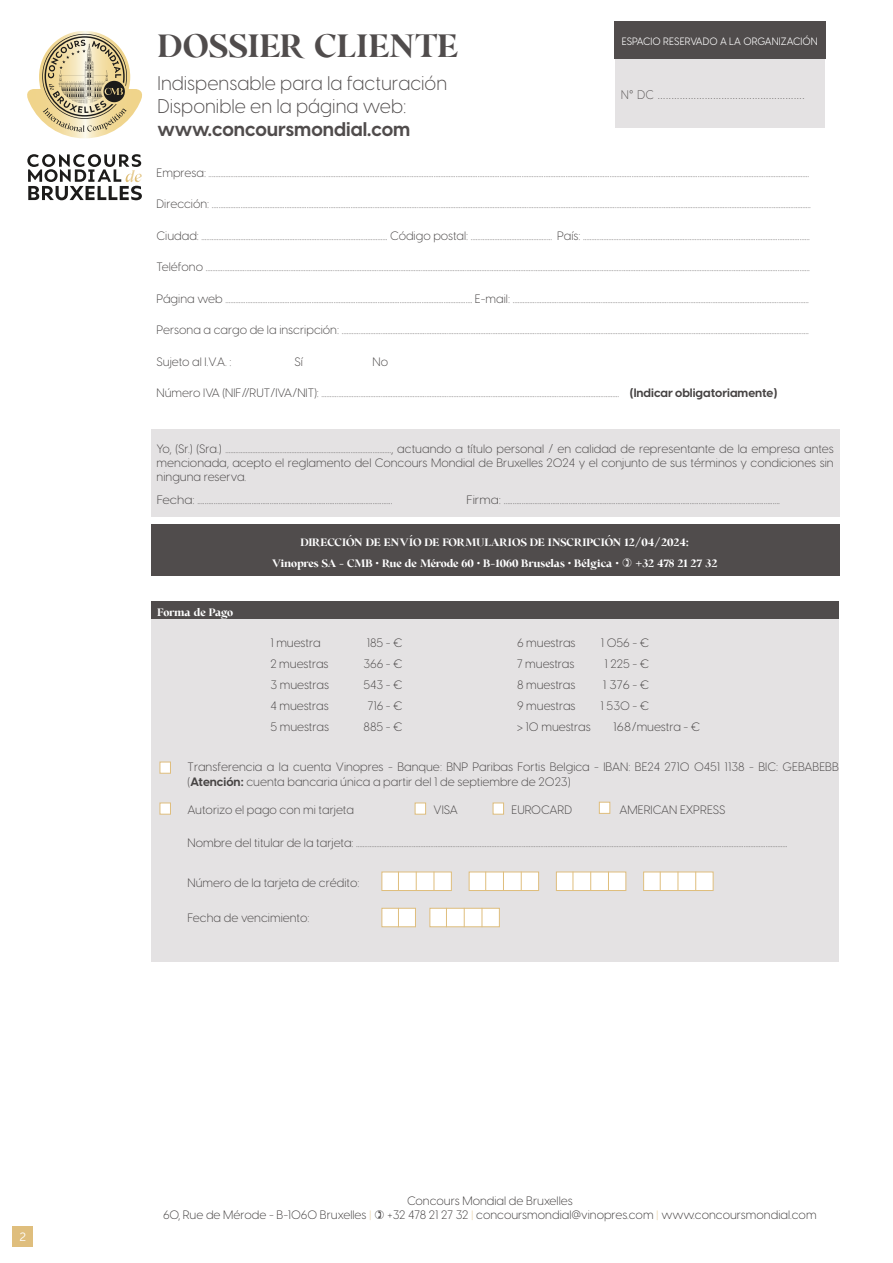
<style>
.page{position:relative;width:893px;height:1263px;background:#fff}
.page>*{position:absolute;margin:0;border:0;box-sizing:border-box;transform-origin:0 0}
.t1{font:700 36px "Cita Pro";letter-spacing:-.005em;color:#504c4c}
.t2{font:300 19.5px/23.4px "Visby CF";color:#504c4c}
.t3{font:700 19.5px "Visby CF";color:#504c4c}
.t4{font:12.45px "Museo Sans 100";color:#504c4c;scale:.94 1}
.t5{font:300 12px/14.4px "Visby CF";color:#464343}
.t6{font:300 12px "Visby CF";color:#464343;scale:1.07 1}
.t7{font:700 12px/21px "Cita Pro";letter-spacing:-.015em;color:#fff}
.t8{font:300 12px "Visby CF";color:#3d3a3a}
.t9{font:12px "Museo Sans 300";color:#fff}
.t10{font:10.5px "Visby CF";letter-spacing:.01em;color:#fff;scale:.96 1}
.s1{font-weight:700}
.s2{color:#e5ca98}
</style>
<div class="page">
<svg style="left:27px;top:154px;width:115px;height:46px"></svg>
<svg style="left:27px;top:31px;width:115px;height:107px"></svg>
<div style="left:614px;top:21px;width:212px;height:38px;background:#504c4c"></div>
<div style="left:615px;top:59px;width:210px;height:69px;background:#e4e2e3"></div>
<div style="left:151px;top:601px;width:688px;height:361px;background:#e4e2e3"></div>
<div style="left:151px;top:601px;width:688px;height:18px;background:#504c4c"></div>
<div style="left:159px;top:761px;width:12px;height:13px;background:#fff;border:1px solid #dfbe7d"></div>
<div style="left:159px;top:802px;width:12px;height:13px;background:#fff;border:1px solid #dfbe7d"></div>
<div style="left:415px;top:802px;width:11px;height:13px;background:#fff;border:1px solid #dfbe7d"></div>
<div style="left:493px;top:802px;width:11px;height:13px;background:#fff;border:1px solid #dfbe7d"></div>
<div style="left:599px;top:802px;width:11px;height:12px;background:#fff;border:1px solid #dfbe7d"></div>
<div style="left:381px;top:872px;width:71px;height:19px;background:#fff;border:1px solid #dfbe7d"></div>
<svg style="left:398px;top:872px;width:1px;height:19px"></svg>
<svg style="left:416px;top:872px;width:1px;height:19px"></svg>
<svg style="left:434px;top:872px;width:1px;height:19px"></svg>
<div style="left:469px;top:872px;width:70px;height:19px;background:#fff;border:1px solid #dfbe7d"></div>
<svg style="left:485px;top:872px;width:1px;height:19px"></svg>
<svg style="left:503px;top:872px;width:1px;height:19px"></svg>
<svg style="left:521px;top:872px;width:1px;height:19px"></svg>
<div style="left:556px;top:872px;width:70px;height:19px;background:#fff;border:1px solid #dfbe7d"></div>
<svg style="left:573px;top:872px;width:1px;height:19px"></svg>
<svg style="left:590px;top:872px;width:1px;height:19px"></svg>
<svg style="left:608px;top:872px;width:1px;height:19px"></svg>
<div style="left:643px;top:872px;width:70px;height:19px;background:#fff;border:1px solid #dfbe7d"></div>
<svg style="left:660px;top:872px;width:1px;height:19px"></svg>
<svg style="left:678px;top:872px;width:1px;height:19px"></svg>
<svg style="left:695px;top:872px;width:1px;height:19px"></svg>
<div style="left:429px;top:908px;width:71px;height:19px;background:#fff;border:1px solid #dfbe7d"></div>
<svg style="left:446px;top:908px;width:1px;height:19px"></svg>
<svg style="left:464px;top:908px;width:1px;height:19px"></svg>
<svg style="left:482px;top:908px;width:1px;height:19px"></svg>
<div style="left:381px;top:908px;width:35px;height:19px;background:#fff;border:1px solid #dfbe7d"></div>
<svg style="left:398px;top:908px;width:1px;height:19px"></svg>
<div style="left:151px;top:524px;width:688px;height:52px;background:#504c4c"></div>
<div style="left:151px;top:430px;width:688px;height:87px;background:#e4e2e3"></div>
<div style="left:13px;top:1226px;width:20px;height:20px;background:#dfbe7d"></div>
<p class="t9" style="left:20px;top:1230px;width:8px">2</p>
<h1 class="t1" style="left:158px;top:22px;width:302px">DOSSIER CLIENTE</h1>
<h2 class="t2" style="left:158px;top:70px;width:291px">Indispensable para la facturación<br>Disponible en la página web:</h2>
<h2 class="t3" style="left:158px;top:114px;width:254px">www.concoursmondial.com</h2>
<p class="t5" style="left:157px;top:164px;width:654px">Empresa: ...................................................................................................................................................................................................................................................................................................................................................................</p>
<p class="t5" style="left:157px;top:196px;width:656px">Dirección: ..................................................................................................................................................................................................................................................................................................................................................................</p>
<p class="t5" style="left:157px;top:227px;width:655px">Ciudad: .............................................................................................................. Código postal: ................................................ País: ......................................................................................................................................</p>
<p class="t5" style="left:157px;top:259px;width:655px">Teléfono .....................................................................................................................................................................................................................................................................................................................................................................</p>
<p class="t5" style="left:157px;top:290px;width:654px">Página web .................................................................................................................................................. E-mail: ...............................................................................................................................................................................</p>
<p class="t5" style="left:157px;top:322px;width:654px">Persona a cargo de la inscripción: ....................................................................................................................................................................................................................................................................................</p>
<p class="t5" style="left:157px;top:353px;width:76px">Sujeto al I.V.A. :</p>
<p class="t5" style="left:295px;top:353px;width:10px">Sí</p>
<p class="t5" style="left:373px;top:353px;width:17px">No</p>
<p class="t5" style="left:157px;top:385px;width:622px">Número IVA (NIF//RUT/IVA/NIT): ................................................................................................................................................................................ <span class="s1">(Indicar obligatoriamente)</span></p>
<p class="t10" style="left:622px;top:33px;width:206px">ESPACIO RESERVADO A LA ORGANIZACIÓN</p>
<p class="t4" style="left:620px;top:88px;width:198px">N° DC .....................................................</p>
<p class="t5" style="left:157px;top:440px;width:679px;text-align:justify">Yo, (Sr.) (Sra.) .................................................................................................., actuando a título personal / en calidad de representante de la empresa antes mencionada, acepto el reglamento del Concours Mondial de Bruxelles 2024 y el conjunto de sus términos y condiciones sin ninguna reserva.</p>
<p class="t6" style="left:157px;top:490px;width:222px">Fecha: ............................................................................................................</p>
<p class="t6" style="left:466px;top:490px;width:294px">Firma: .........................................................................................................................................................</p>
<p class="t7" style="left:157px;top:602px;width:77px">Forma de Pago</p>
<p class="t7" style="left:272px;top:532px;width:418px;text-indent:29px">DIRECCIÓN DE ENVÍO DE FORMULARIOS DE INSCRIPCIÓN 12/04/2024:<br>Vinopres SA - CMB • Rue de Mérode 60 • B-1060 Bruselas • Bélgica •</p>
<p class="t7" style="left:635px;top:553px;width:83px">+32 478 21 27 32</p>
<p class="t5" style="left:270px;top:635px;width:52px">1 muestra</p>
<p class="t5" style="left:367px;top:635px;width:37px">185 - €</p>
<p class="t5" style="left:270px;top:656px;width:60px">2 muestras</p>
<p class="t5" style="left:363px;top:656px;width:41px">366 - €</p>
<p class="t5" style="left:270px;top:677px;width:60px">3 muestras</p>
<p class="t5" style="left:363px;top:677px;width:40px">543 - €</p>
<p class="t5" style="left:270px;top:698px;width:60px">4 muestras</p>
<p class="t5" style="left:368px;top:698px;width:36px">716 - €</p>
<p class="t5" style="left:270px;top:719px;width:60px">5 muestras</p>
<p class="t5" style="left:363px;top:719px;width:40px">885 - €</p>
<p class="t5" style="left:517px;top:635px;width:60px">6 muestras</p>
<p class="t5" style="left:601px;top:635px;width:50px">1 056 - €</p>
<p class="t5" style="left:517px;top:656px;width:59px">7 muestras</p>
<p class="t5" style="left:605px;top:656px;width:46px">1 225 - €</p>
<p class="t5" style="left:517px;top:677px;width:60px">8 muestras</p>
<p class="t6" style="left:603px;top:676px;width:45px">1 376 - €</p>
<p class="t5" style="left:517px;top:698px;width:60px">9 muestras</p>
<p class="t5" style="left:601px;top:698px;width:50px">1 530 - €</p>
<p class="t5" style="left:517px;top:719px;width:75px">&gt; 10 muestras</p>
<p class="t6" style="left:613px;top:718px;width:83px">168/muestra - €</p>
<p class="t5" style="left:188px;top:759px;width:653px">Transferencia a la cuenta Vinopres - Banque: BNP Paribas Fortis Belgica - IBAN: BE24 2710 0451 1138 - BIC: GEBABEBB (<span class="s1">Atención:</span> cuenta bancaria única a partir del 1 de septiembre de 2023)</p>
<p class="t5" style="left:187px;top:802px;width:168px">Autorizo el pago con mi tarjeta</p>
<p class="t5" style="left:433px;top:802px;width:26px">VISA</p>
<p class="t5" style="left:511px;top:802px;width:62px">EUROCARD</p>
<p class="t5" style="left:619px;top:802px;width:107px">AMERICAN EXPRESS</p>
<p class="t5" style="left:187px;top:834px;width:602px">Nombre del titular de la tarjeta: ...............................................................................................................................................................................................................................................................</p>
<p class="t5" style="left:187px;top:875px;width:173px">Número de la tarjeta de crédito:</p>
<p class="t5" style="left:187px;top:910px;width:123px">Fecha de vencimiento:</p>
<p class="t8" style="left:407px;top:1192px;width:167px">Concours Mondial de Bruxelles</p>
<p class="t8" style="left:163px;top:1206px;width:210px">60, Rue de Mérode - B-1060 Bruxelles <span class="s2">|</span></p>
<p class="t8" style="left:388px;top:1206px;width:430px">+32 478 21 27 32 <span class="s2">|</span> concoursmondial@vinopres.com <span class="s2">|</span> www.concoursmondial.com</p>
</div>
